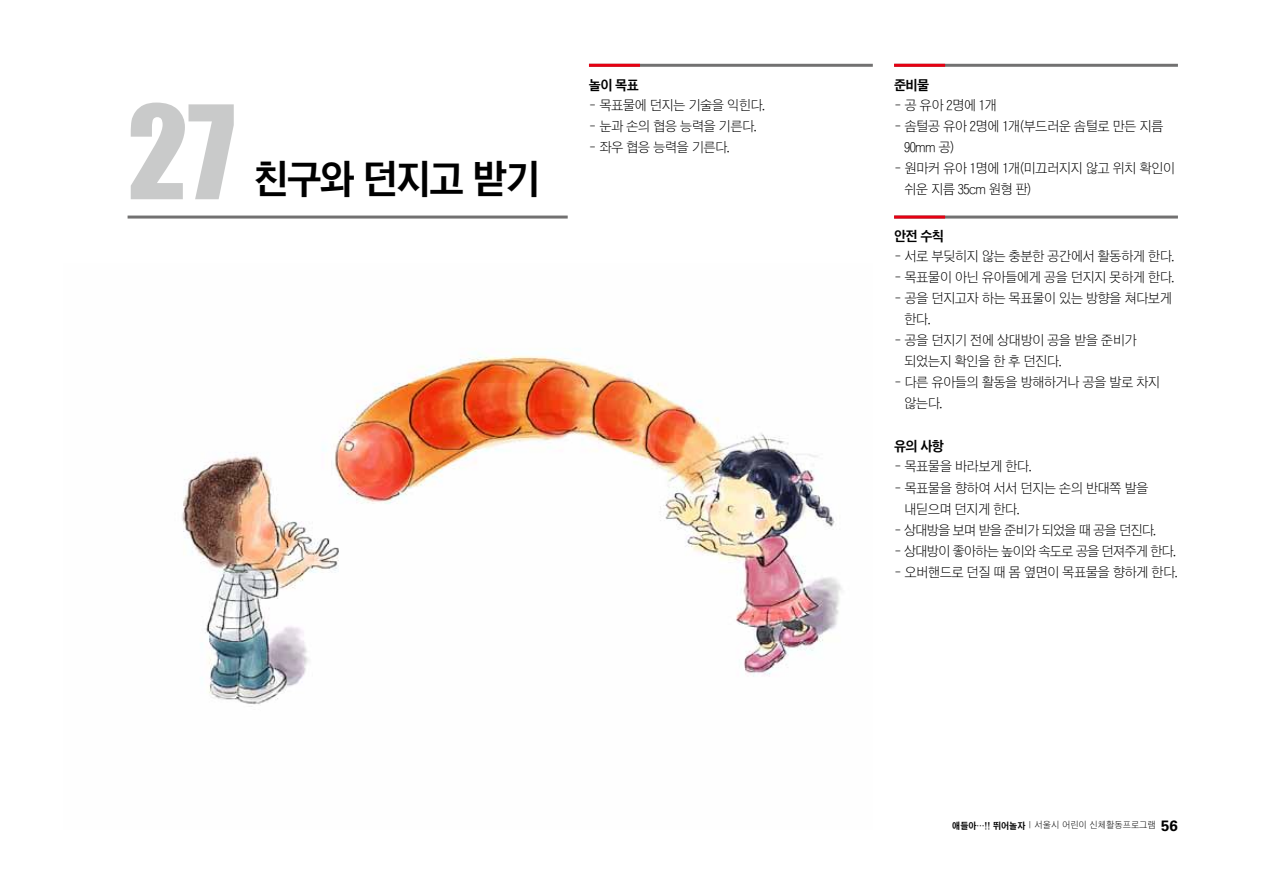
<style>
.page{position:relative;width:1263px;height:893px;background:#fff}
.page>*{position:absolute;margin:0;border:0;box-sizing:border-box;transform-origin:0 0}
.t1{font:120px "Impact";color:#c9caca}
.t2{font:39px "Csn Kg";letter-spacing:-.05em;color:#000}
.t3{font:13.5px/21px "Cs Sg";letter-spacing:-.05em;color:#000}
.t4{font:13.5px "Cs Sg";letter-spacing:-.075em;color:#000}
.t5{font:13.5px "Csn Kg";letter-spacing:-.05em;color:#000}
.t6{font:9px "Cs Sg";color:#000}
.s1{font-family:"Csn Kg"}
.s2{font-family:"Univers LT";font-weight:700;font-size:15px}
</style>
<div class="page">
<img style="left:182px;top:355px;width:660px;height:352px">
<hr style="left:128px;top:216px;width:440px;height:3px;background:#727171">
<hr style="left:589px;top:64px;width:284px;height:3px;background:#727171">
<hr style="left:589px;top:64px;width:51px;height:3px;background:#e60012">
<hr style="left:894px;top:64px;width:284px;height:3px;background:#727171">
<hr style="left:894px;top:216px;width:284px;height:3px;background:#727171">
<hr style="left:894px;top:64px;width:51px;height:3px;background:#e60012">
<hr style="left:894px;top:216px;width:51px;height:3px;background:#e60012">
<h1 class="t1" style="left:128px;top:59px;width:109px">27</h1>
<h2 class="t2" style="left:254px;top:160px;width:288px">친구와 던지고 받기</h2>
<p class="t5" style="left:589px;top:78px;width:51px">놀이 목표</p>
<p class="t3" style="left:589px;top:94px;width:178px">- 목표물에 던지는 기술을 익힌다.</p>
<p class="t3" style="left:589px;top:115px;width:169px">- 눈과 손의 협응 능력을 기른다.</p>
<p class="t3" style="left:589px;top:136px;width:142px">- 좌우 협응 능력을 기른다.</p>
<p class="t5" style="left:894px;top:78px;width:37px">준비물</p>
<p class="t3" style="left:894px;top:94px;width:104px">- 공 유아 2명에 1개</p>
<p class="t3" style="left:904px;top:115px;width:261px;text-indent:-10px">- 솜털공 유아 2명에 1개(부드러운 솜털로 만든 지름<br>90mm 공)</p>
<p class="t3" style="left:894px;top:157px;width:283px">- 원마커 유아 1명에 1개(미끄러지지 않고 위치 확인이</p>
<p class="t3" style="left:904px;top:178px;width:129px">쉬운 지름 35cm 원형 판)</p>
<p class="t5" style="left:894px;top:230px;width:51px">안전 수칙</p>
<p class="t3" style="left:894px;top:246px;width:282px">- 서로 부딪히지 않는 충분한 공간에서 활동하게 한다.</p>
<p class="t3" style="left:894px;top:267px;width:282px">- 목표물이 아닌 유아들에게 공을 던지지 못하게 한다.</p>
<p class="t3" style="left:904px;top:288px;width:269px;text-indent:-10px">- 공을 던지고자 하는 목표물이 있는 방향을 쳐다보게 한다.</p>
<p class="t3" style="left:904px;top:330px;width:234px;text-indent:-10px">- 공을 던지기 전에 상대방이 공을 받을 준비가 되었는지 확인을 한 후 던진다.</p>
<p class="t3" style="left:904px;top:372px;width:258px;text-indent:-10px">- 다른 유아들의 활동을 방해하거나 공을 발로 차지 않는다.</p>
<p class="t5" style="left:894px;top:440px;width:51px">유의 사항</p>
<p class="t3" style="left:894px;top:456px;width:139px">- 목표물을 바라보게 한다.</p>
<p class="t3" style="left:904px;top:477px;width:246px;text-indent:-10px">- 목표물을 향하여 서서 던지는 손의 반대쪽 발을 내딛으며 던지게 한다.</p>
<p class="t4" style="left:894px;top:523px;width:263px">- 상대방을 보며 받을 준비가 되었을 때 공을 던진다.</p>
<p class="t4" style="left:894px;top:544px;width:283px">- 상대방이 좋아하는 높이와 속도로 공을 던져주게 한다.</p>
<p class="t3" style="left:894px;top:561px;width:285px">- 오버핸드로 던질 때 몸 옆면이 목표물을 향하게 한다.</p>
<p class="t6" style="left:952px;top:820px;width:227px"><span class="s1">애들아…!! 뛰어놀자</span> | 서울시 어린이 신체활동프로그램 <span class="s2">56</span></p>
</div>
